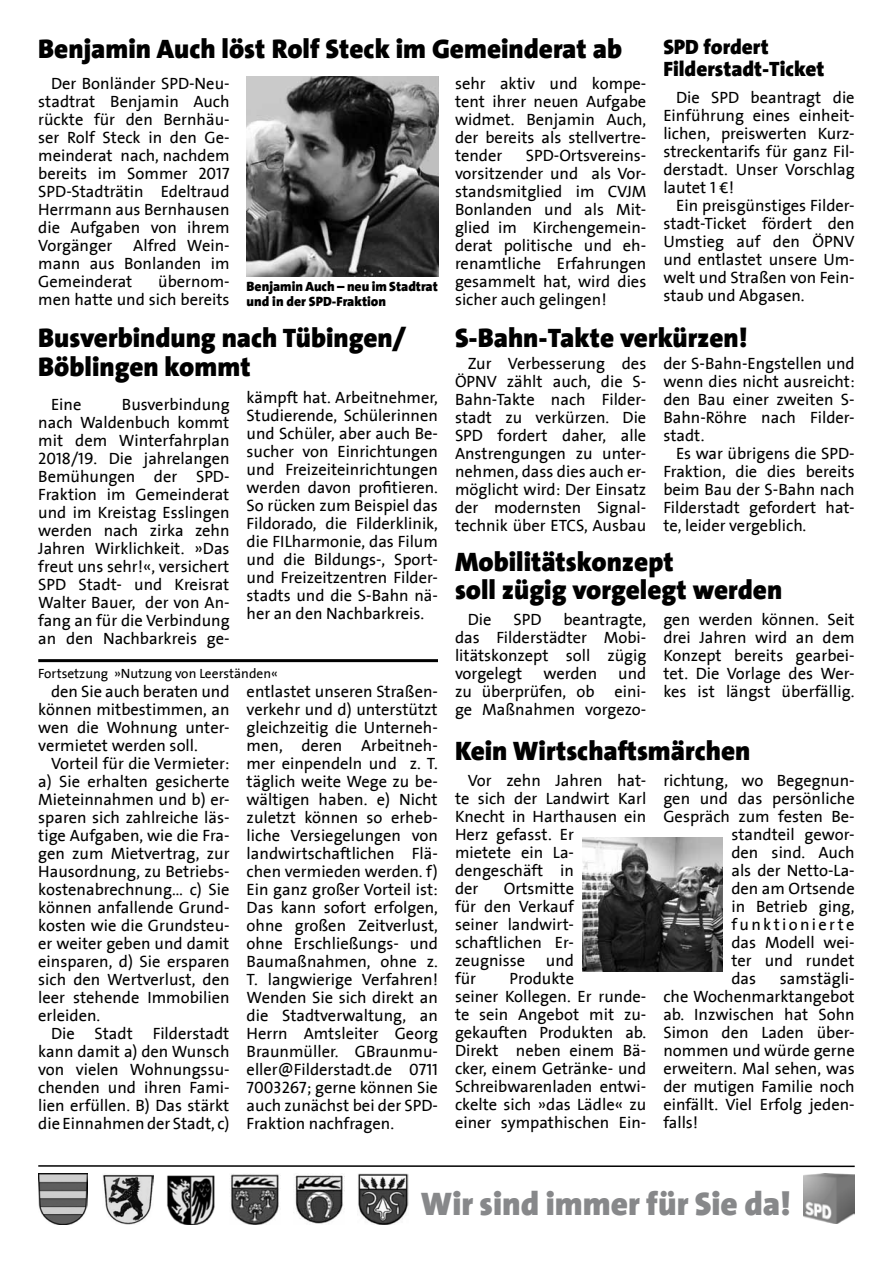
<style>
.page{position:relative;width:893px;height:1263px;background:#fff}
.page>*{position:absolute;margin:0;border:0;box-sizing:border-box;transform-origin:0 0}
.t1{font:900 33px "SPD The Sans";color:#87888a}
.t2{font:900 27px/28.5px "SPD The Sans";color:#000}
.t3{font:900 21px/22.5px "SPD The Sans";color:#000}
.t4{font:16.5px/18px "SPD2002 The Sans";color:#000;text-align:justify}
.t5{font:16.5px "SPD2002 The Sans";letter-spacing:.14em;color:#000}
.t6{font:900 13.5px/15px "SPD The Sans";color:#000}
.t7{font:13.5px "SPD2002 The Sans";color:#000}
</style>
<div class="page">
<img style="left:38px;top:1174px;width:50px;height:51px">
<img style="left:103px;top:1174px;width:50px;height:51px">
<img style="left:167px;top:1175px;width:48px;height:50px">
<img style="left:230px;top:1174px;width:51px;height:51px">
<img style="left:293px;top:1175px;width:50px;height:49px">
<img style="left:358px;top:1174px;width:50px;height:51px">
<img style="left:804px;top:1174px;width:51px;height:50px">
<hr style="left:38px;top:1165px;width:817px;height:2px;background:#000">
<img style="left:583px;top:838px;width:140px;height:134px">
<img style="left:247px;top:77px;width:191px;height:199px">
<hr style="left:38px;top:659px;width:400px;height:3px;background:#000">
<h2 class="t2" style="left:38px;top:35px;width:586px">Benjamin Auch löst Rolf Steck im Gemeinderat ab</h2>
<p class="t4" style="left:38px;top:75px;width:193px;text-indent:13px">Der Bonländer SPD-Neu&shy;stadtrat Benjamin Auch rückte für den Bernhäu&shy;ser Rolf Steck in den Ge&shy;meinderat nach, nachdem bereits im Sommer 2017<br>SPD-Stadträtin Edeltraud Herrmann aus Bernhausen die Aufgaben von ihrem Vorgänger</p>
<p class="t4" style="left:455px;top:75px;width:193px">sehr aktiv und kompe&shy;tent ihrer neuen Aufgabe widmet. Benjamin Auch, der bereits als stellvertre&shy;tender</p>
<p class="t4" style="left:455px;top:147px;width:193px;text-indent:71px">SPD-Ortsvereins&shy;vorsitzender und als Vor&shy;standsmitglied im CVJM Bonlanden und als Mit&shy;glied im Kirchengemein&shy;derat politische und eh&shy;renamtliche Erfahrungen gesammelt hat, wird dies sicher auch gelingen!</p>
<p class="t4" style="left:38px;top:237px;width:193px;text-indent:95px">Alfred Wein&shy;mann aus Bonlanden im Gemeinderat</p>
<p class="t4" style="left:38px;top:273px;width:193px;text-align:right">übernom-<br>men hatte und sich bereits</p>
<p class="t6" style="left:247px;top:279px;width:193px">Benjamin Auch – neu im Stadtrat und in der SPD-Fraktion</p>
<p class="t3" style="left:663px;top:36px;width:163px">SPD fordert<br>Filderstadt-Ticket</p>
<p class="t4" style="left:663px;top:89px;width:193px;text-indent:13px">Die SPD beantragt die Einführung eines einheit&shy;lichen, preiswerten Kurz&shy;streckentarifs für ganz Fil&shy;derstadt. Unser Vorschlag lautet 1 €!</p>
<p class="t4" style="left:663px;top:197px;width:193px;text-indent:13px">Ein preisgünstiges Filder&shy;stadt-Ticket fördert den Umstieg auf den ÖPNV und entlastet unsere Um&shy;welt und Straßen von Fein&shy;staub und Abgasen.</p>
<h2 class="t2" style="left:38px;top:324px;width:369px">Busverbindung nach Tübingen/<br>Böblingen kommt</h2>
<p class="t4" style="left:247px;top:389px;width:193px">kämpft hat. Arbeitnehmer, Studierende, Schülerinnen und Schüler, aber auch Be&shy;sucher von Einrichtungen und Freizeiteinrichtungen werden davon profitieren.<br>So rücken zum Beispiel das Fildorado, die Filderklinik, die FILharmonie, das Filum und die Bildungs-, Sport&shy;und Freizeitzentren Filder&shy;stadts und die S-Bahn nä&shy;her an den Nachbarkreis.</p>
<p class="t4" style="left:38px;top:396px;width:193px;text-indent:84px">Busverbindung nach Waldenbuch kommt mit dem Winterfahrplan 2018/19. Die jahrelangen Bemühungen der SPD-Fraktion im Gemeinderat und im Kreistag Esslingen werden nach zirka zehn Jahren Wirklichkeit. »Das freut uns sehr!«, versichert SPD Stadt- und Kreisrat Walter Bauer, der von An&shy;fang an für die Verbindung an den Nachbarkreis ge-</p>
<p class="t4" style="left:51px;top:396px;width:32px">Eine</p>
<p class="t7" style="left:38px;top:666px;width:241px">Fortsetzung »Nutzung von Leerständen«</p>
<p class="t4" style="left:38px;top:683px;width:193px;text-indent:13px">den Sie auch beraten und können mitbestimmen, an wen die Wohnung unter&shy;vermietet werden soll.</p>
<p class="t4" style="left:38px;top:755px;width:193px;text-indent:13px">Vorteil für die Vermieter: a) Sie erhalten gesicherte Mieteinnahmen und b) er&shy;sparen sich zahlreiche läs&shy;tige Aufgaben, wie die Fra&shy;gen zum Mietvertrag, zur Hausordnung, zu Betriebs&shy;kostenabrechnung… c) Sie können anfallende Grund&shy;kosten wie die Grundsteu&shy;er weiter geben und damit einsparen, d) Sie ersparen sich den Wertverlust, den leer stehende Immobilien erleiden.</p>
<p class="t4" style="left:38px;top:1025px;width:193px;text-indent:13px">Die Stadt Filderstadt kann damit a) den Wunsch von vielen Wohnungssu&shy;chenden und ihren Fami&shy;lien erfüllen. B) Das stärkt die Einnahmen der Stadt, c)</p>
<p class="t4" style="left:247px;top:683px;width:193px">entlastet unseren Straßen&shy;verkehr und d) unterstützt gleichzeitig die Unterneh&shy;men, deren Arbeitneh&shy;mer einpendeln und z. T. täglich weite Wege zu be&shy;wältigen haben. e) Nicht zuletzt können so erheb&shy;liche Versiegelungen von landwirtschaftlichen Flä&shy;chen vermieden werden. f)<br>Ein ganz großer Vorteil ist:<br>Das kann sofort erfolgen, ohne großen Zeitverlust, ohne Erschließungs- und Baumaßnahmen, ohne z.<br>T. langwierige Verfahren!<br>Wenden Sie sich direkt an die Stadtverwaltung, an Herrn Amtsleiter Georg Braunmüller. GBraunmu&shy;eller@Filderstadt.de 0711<br>7003267; gerne können Sie auch zunächst bei der SPD-Fraktion nachfragen.</p>
<h2 class="t2" style="left:455px;top:324px;width:294px">S-Bahn-Takte verkürzen!</h2>
<p class="t4" style="left:663px;top:355px;width:193px">der S-Bahn-Engstellen und wenn dies nicht ausreicht: den Bau einer zweiten S-Bahn-Röhre nach Filder&shy;stadt.</p>
<p class="t4" style="left:663px;top:445px;width:193px;text-indent:13px">Es war übrigens die SPD-Fraktion, die dies bereits beim Bau der S-Bahn nach Filderstadt gefordert hat&shy;te, leider vergeblich.</p>
<p class="t4" style="left:455px;top:355px;width:193px;text-indent:13px">Zur Verbesserung des ÖPNV zählt auch, die S-Bahn-Takte nach Filder&shy;stadt zu verkürzen. Die SPD fordert daher, alle Anstrengungen zu unter&shy;nehmen, dass dies auch er&shy;möglicht wird: Der Einsatz der modernsten Signal&shy;technik über ETCS, Ausbau</p>
<h2 class="t2" style="left:455px;top:547px;width:329px">Mobilitätskonzept<br>soll zügig vorgelegt werden</h2>
<p class="t4" style="left:468px;top:611px;width:25px">Die</p>
<p class="t4" style="left:513px;top:611px;width:30px">SPD</p>
<p class="t4" style="left:455px;top:611px;width:193px;text-indent:108px">beantragte, das Filderstädter Mobi&shy;litätskonzept soll zügig vorgelegt</p>
<p class="t4" style="left:663px;top:611px;width:193px">gen werden können. Seit drei Jahren wird an dem Konzept bereits gearbei&shy;tet. Die Vorlage des Wer&shy;kes ist längst überfällig.</p>
<p class="t4" style="left:455px;top:665px;width:193px;text-indent:163px">und zu überprüfen, ob eini&shy;ge Maßnahmen vorgezo-</p>
<p class="t4" style="left:543px;top:665px;width:56px">werden</p>
<h2 class="t2" style="left:455px;top:737px;width:297px">Kein Wirtschaftsmärchen</h2>
<p class="t4" style="left:455px;top:772px;width:193px;text-align:left;text-indent:13px">Vor zehn Jahren hat&shy;te sich der Landwirt Karl<br>Knecht in Harthausen ein<br>Herz gefasst. Er<br>mietete ein La&shy;dengeschäft in<br>der</p>
<p class="t4" style="left:663px;top:772px;width:193px">richtung, wo Begegnun-</p>
<p class="t4" style="left:663px;top:790px;width:193px">gen und das persönliche</p>
<p class="t4" style="left:663px;top:808px;width:193px">Gespräch zum festen Be-</p>
<p class="t4" style="left:731px;top:826px;width:125px">standteil gewor-</p>
<p class="t4" style="left:731px;top:844px;width:125px">den sind. Auch</p>
<p class="t4" style="left:731px;top:862px;width:125px">als der Netto-La-</p>
<p class="t4" style="left:731px;top:880px;width:125px">den am Ortsende</p>
<p class="t4" style="left:731px;top:898px;width:125px">in Betrieb ging,</p>
<p class="t5" style="left:731px;top:916px;width:125px">funktionierte</p>
<p class="t4" style="left:731px;top:934px;width:125px">das Modell wei-</p>
<p class="t4" style="left:731px;top:952px;width:125px">ter und rundet</p>
<p class="t4" style="left:731px;top:970px;width:26px">das</p>
<p class="t4" style="left:455px;top:880px;width:121px;text-indent:49px">Ortsmitte für den Verkauf seiner landwirt&shy;schaftlichen Er&shy;zeugnisse</p>
<p class="t4" style="left:546px;top:952px;width:30px">und</p>
<p class="t4" style="left:455px;top:970px;width:23px">für</p>
<p class="t4" style="left:455px;top:970px;width:193px;text-align:left;text-indent:55px">Produkte<br>seiner Kollegen. Er runde&shy;te sein Angebot mit zu&shy;gekauften Produkten ab.<br>Direkt neben einem Bä&shy;cker, einem Getränke- und<br>Schreibwarenladen entwi&shy;ckelte sich »das Lädle« zu einer sympathischen Ein-</p>
<p class="t4" style="left:663px;top:970px;width:193px;text-indent:117px">samstägli&shy;che Wochenmarktangebot ab. Inzwischen hat Sohn Simon den Laden über&shy;nommen und würde gerne erweitern. Mal sehen, was der mutigen Familie noch einfällt. Viel Erfolg jeden&shy;falls!</p>
<h1 class="t1" style="left:421px;top:1183px;width:371px">Wir sind immer für Sie da!</h1>
</div>
